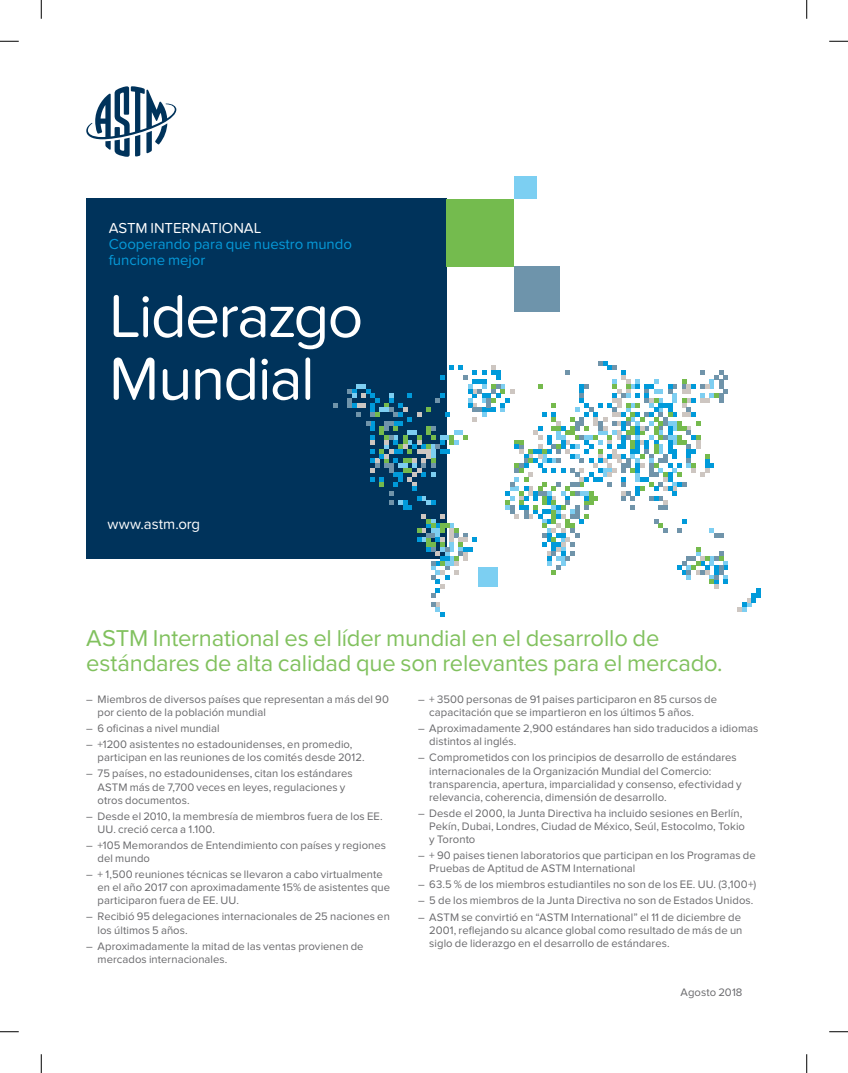
<style>
.page{position:relative;width:848px;height:1073px;background:#fff}
.page>*{position:absolute;margin:0;border:0;box-sizing:border-box;transform-origin:0 0}
.t1{font:62.5px/62.5px "Proxima Nova Soft";letter-spacing:-.03em;color:#fff}
.t2{font:23.75px/25px "Proxima Nova";letter-spacing:-.01em;color:#81c15e}
.t3{font:15px/16.2px "Proxima Nova Soft";letter-spacing:-.005em;color:#069ad9}
.t4{font:15px "Proxima Nova Soft";letter-spacing:-.005em;color:#fff}
.t5{font:11.25px/13.1px "Proxima Nova";letter-spacing:.005em;color:#69696c}
</style>
<div class="page">
<div style="left:86px;top:199px;width:360px;height:360px;background:#00335b"></div>
<svg style="left:86px;top:86px;width:90px;height:71px"></svg>
<div style="left:446px;top:199px;width:68px;height:67px;background:#74bb4e"></div>
<div style="left:514px;top:266px;width:45px;height:45px;background:#6e94ab"></div>
<div style="left:514px;top:176px;width:22px;height:23px;background:#7ccff2"></div>
<svg style="left:737px;top:588px;width:23px;height:24px"></svg>
<svg style="left:333px;top:403px;width:5px;height:4px"></svg>
<svg style="left:347px;top:361px;width:381px;height:255px"></svg>
<svg style="left:0;top:40px;width:19px;height:2px"></svg>
<svg style="left:829px;top:40px;width:19px;height:2px"></svg>
<svg style="left:0;top:1031px;width:19px;height:1px"></svg>
<svg style="left:829px;top:1031px;width:19px;height:1px"></svg>
<svg style="left:40px;top:0;width:2px;height:19px"></svg>
<svg style="left:40px;top:1054px;width:2px;height:18px"></svg>
<svg style="left:806px;top:0;width:1px;height:19px"></svg>
<svg style="left:806px;top:1054px;width:1px;height:18px"></svg>
<h3 class="t4" style="left:109px;top:219px;width:154px">ASTM INTERNATIONAL</h3>
<h3 class="t3" style="left:109px;top:236px;width:244px">Cooperando para que nuestro mundo funcione mejor</h3>
<h1 class="t1" style="left:109px;top:286px;width:256px">Liderazgo<br>Mundial</h1>
<h3 class="t4" style="left:107px;top:515px;width:94px">www.astm.org</h3>
<h2 class="t2" style="left:86px;top:626px;width:638px">ASTM International es el líder mundial en el desarrollo de estándares de alta calidad que son relevantes para el mercado.</h2>
<p class="t5" style="left:97px;top:693px;width:293px;text-indent:-11px">– Miembros de diversos países que representan a más del 90 por ciento de la población mundial</p>
<p class="t5" style="left:86px;top:722px;width:135px">– 6 oficinas a nivel mundial</p>
<p class="t5" style="left:97px;top:738px;width:268px;text-indent:-11px">– +1200 asistentes no estadounidenses, en promedio, participan en las reuniones de los comités desde 2012.</p>
<p class="t5" style="left:97px;top:767px;width:257px;text-indent:-11px">– 75 países, no estadounidenses, citan los estándares<br>ASTM más de 7,700 veces en leyes, regulaciones y otros documentos.</p>
<p class="t5" style="left:97px;top:810px;width:286px;text-indent:-11px">– Desde el 2010, la membresía de miembros fuera de los EE.<br>UU. creció cerca a 1.100.</p>
<p class="t5" style="left:97px;top:839px;width:290px;text-indent:-11px">– +105 Memorandos de Entendimiento con países y regiones del mundo</p>
<p class="t5" style="left:97px;top:868px;width:294px;text-indent:-11px">– + 1,500 reuniones técnicas se llevaron a cabo virtualmente en el año 2017 con aproximadamente 15% de asistentes que participaron fuera de EE. UU.</p>
<p class="t5" style="left:97px;top:910px;width:294px;text-indent:-11px">– Recibió 95 delegaciones internacionales de 25 naciones en los últimos 5 años.</p>
<p class="t5" style="left:97px;top:939px;width:267px;text-indent:-11px">– Aproximadamente la mitad de las ventas provienen de mercados internacionales.</p>
<p class="t5" style="left:429px;top:693px;width:289px;text-indent:-11px">– + 3500 personas de 91 paises participaron en 85 cursos de capacitación que se impartieron en los últimos 5 años.</p>
<p class="t5" style="left:429px;top:722px;width:330px;text-indent:-11px">– Aproximadamente 2,900 estándares han sido traducidos a idiomas distintos al inglés.</p>
<p class="t5" style="left:429px;top:751px;width:314px;text-indent:-11px">– Comprometidos con los principios de desarrollo de estándares internacionales de la Organización Mundial del Comercio: transparencia, apertura, imparcialidad y consenso, efectividad y relevancia, coherencia, dimensión de desarrollo.</p>
<p class="t5" style="left:429px;top:807px;width:317px;text-indent:-11px">– Desde el 2000, la Junta Directiva ha incluido sesiones en Berlín,<br>Pekín, Dubai, Londres, Ciudad de México, Seúl, Estocolmo, Tokio y Toronto</p>
<p class="t5" style="left:429px;top:849px;width:328px;text-indent:-11px">– + 90 paises tienen laboratorios que participan en los Programas de<br>Pruebas de Aptitud de ASTM International</p>
<p class="t5" style="left:418px;top:878px;width:340px">– 63.5 % de los miembros estudiantiles no son de los EE. UU. (3,100+)</p>
<p class="t5" style="left:418px;top:894px;width:337px">– 5 de los miembros de la Junta Directiva no son de Estados Unidos.</p>
<p class="t5" style="left:429px;top:910px;width:315px;text-indent:-11px">– ASTM se convirtió en “ASTM International” el 11 de diciembre de<br>2001, reflejando su alcance global como resultado de más de un siglo de liderazgo en el desarrollo de estándares.</p>
<p class="t5" style="left:680px;top:985px;width:63px">Agosto 2018</p>
</div>
